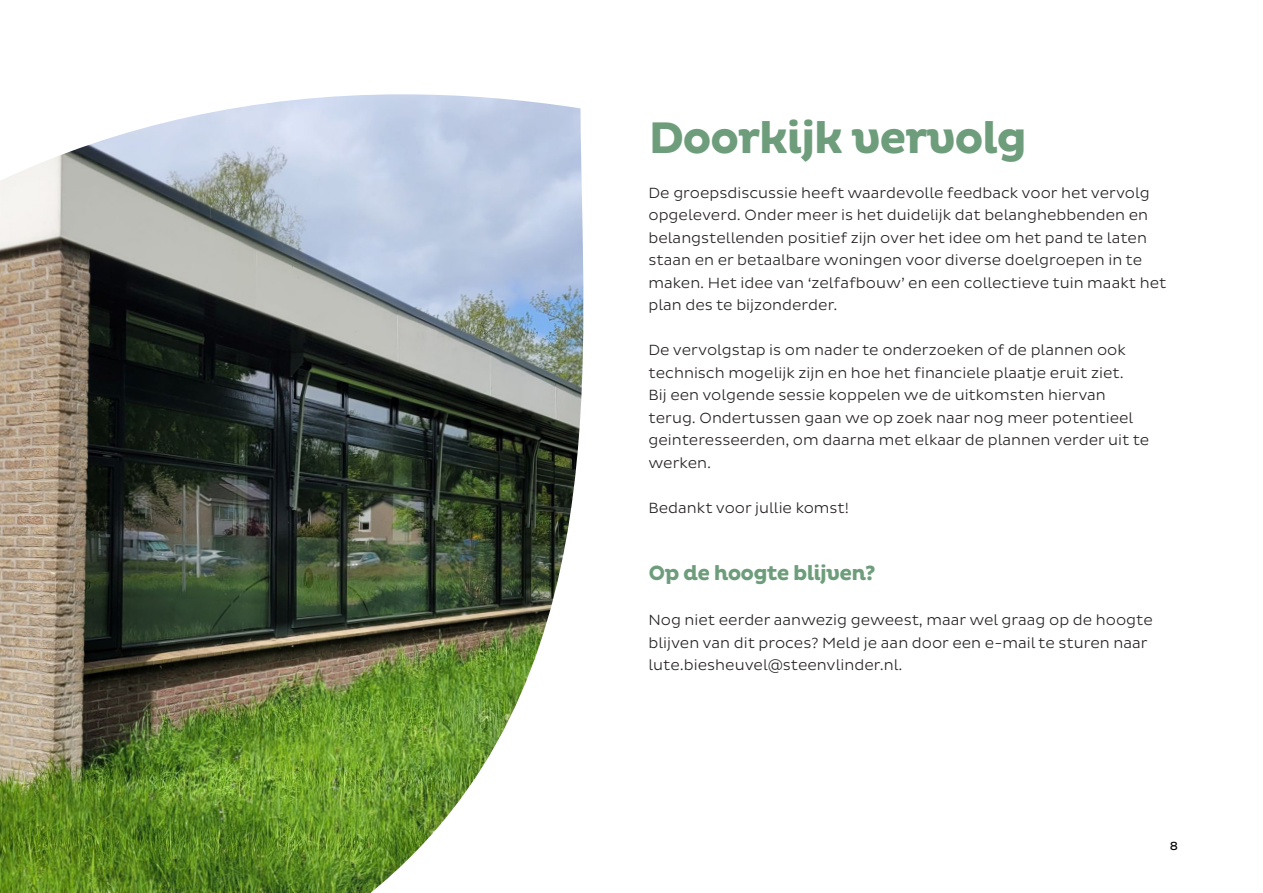
<style>
.page{position:relative;width:1263px;height:893px;background:#fff}
.page>*{position:absolute;margin:0;border:0;box-sizing:border-box;transform-origin:0 0}
.Kleine_titel{font:700 45px "Pluto";letter-spacing:-.04em;color:#6e9d7c}
.Kleine_titel-2{font:700 21px "Pluto";letter-spacing:-.04em;color:#6e9d7c}
.t1{font:300 15px/22.5px "Pluto Sans";color:#231f20}
.t2{font:12px "Pluto Sans";color:#000}
</style>
<div class="page">
<img style="left:0;top:94px;width:584px;height:799px">
<p class="Kleine_titel" style="left:648px;top:112px;width:380px">Doorkijk vervolg</p>
<p class="t1" style="left:648px;top:181px;width:519px">De groepsdiscussie heeft waardevolle feedback voor het vervolg opgeleverd. Onder meer is het duidelijk dat belanghebbenden en belangstellenden positief zijn over het idee om het pand te laten staan en er betaalbare woningen voor diverse doelgroepen in te maken. Het idee van ‘zelfafbouw’ en een collectieve tuin maakt het plan des te bijzonderder.</p>
<p class="t1" style="left:648px;top:339px;width:479px">De vervolgstap is om nader te onderzoeken of de plannen ook technisch mogelijk zijn en hoe het financiele plaatje eruit ziet.</p>
<p class="t1" style="left:648px;top:384px;width:502px">Bij een volgende sessie koppelen we de uitkomsten hiervan terug. Ondertussen gaan we op zoek naar nog meer potentieel geinteresseerden, om daarna met elkaar de plannen verder uit te werken.</p>
<p class="t1" style="left:648px;top:496px;width:202px">Bedankt voor jullie komst!</p>
<p class="Kleine_titel-2" style="left:648px;top:561px;width:229px">Op de hoogte blijven?</p>
<p class="t1" style="left:648px;top:609px;width:506px">Nog niet eerder aanwezig geweest, maar wel graag op de hoogte blijven van dit proces? Meld je aan door een e-mail te sturen naar lute.biesheuvel@steenvlinder.nl.</p>
<p class="t2" style="left:1170px;top:839px;width:10px">8</p>
</div>
